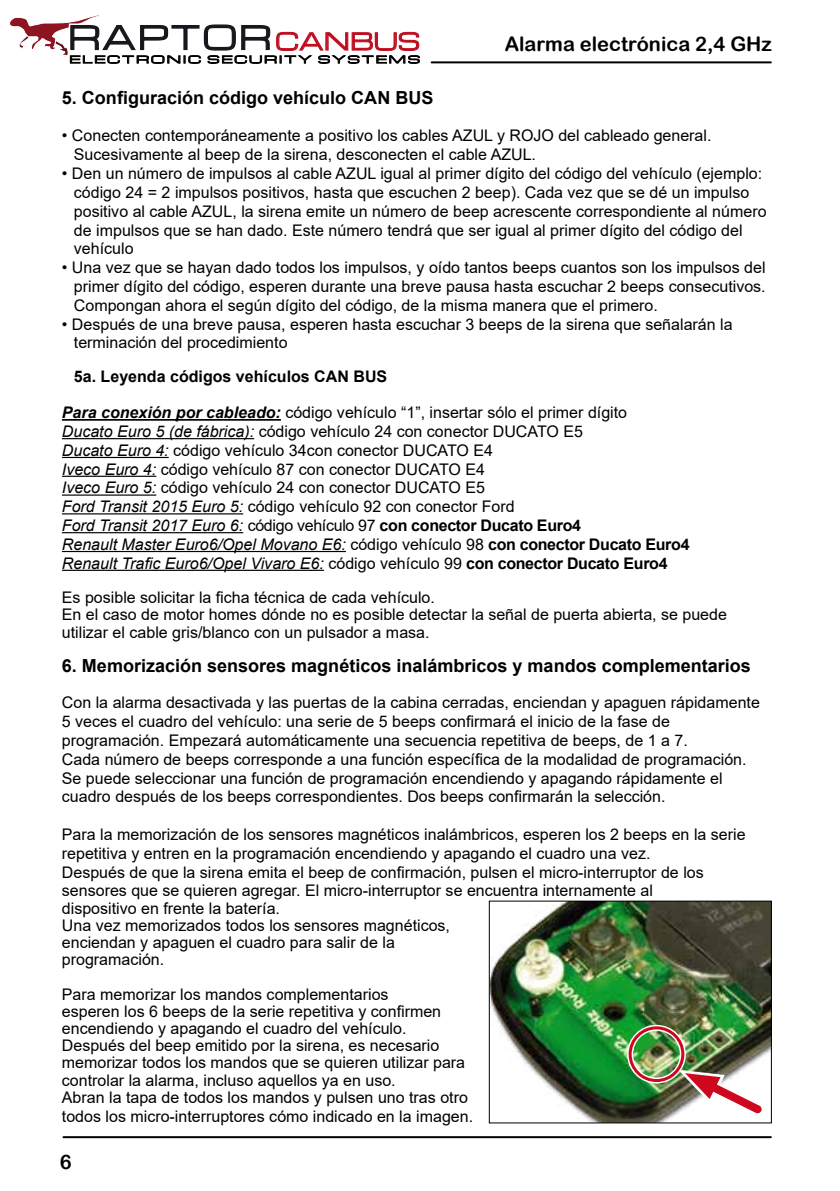
<style>
.page{position:relative;width:840px;height:1191px;background:#fff}
.page>*{position:absolute;margin:0;border:0;box-sizing:border-box;transform-origin:0 0}
.t1{font:23.2px "Michroma";color:#bd0c24}
.t2{font:20px "Arial Rounded MT Bold";color:#000}
.t3{font:700 18px "Arial";color:#000}
.t4{font:16px/18.8px "Arial";color:#000}
.t5{font:700 16px "Arial";color:#000}
.t6{font:9.8px "Michroma";letter-spacing:.12em;color:#000;scale:1.32 1}
.s1{font-weight:700;font-style:italic}
.s2{font-style:italic}
.s3{font-weight:700}
</style>
<div class="page">
<hr style="left:431px;top:61px;width:339px;height:2px;background:#000">
<hr style="left:63px;top:1136px;width:707px;height:2px;background:#000">
<svg style="left:9px;top:15px;width:411px;height:49px"></svg>
<hr style="left:62px;top:419px;width:219px;height:2px;background:#000">
<hr style="left:62px;top:438px;width:192px;height:1px;background:#000">
<hr style="left:62px;top:457px;width:107px;height:1px;background:#000">
<hr style="left:62px;top:476px;width:94px;height:1px;background:#000">
<hr style="left:62px;top:494px;width:94px;height:1px;background:#000">
<hr style="left:62px;top:513px;width:181px;height:1px;background:#000">
<hr style="left:62px;top:532px;width:181px;height:1px;background:#000">
<hr style="left:62px;top:551px;width:284px;height:1px;background:#000">
<hr style="left:62px;top:570px;width:262px;height:1px;background:#000">
<img style="left:490px;top:902px;width:279px;height:219px">
<div style="left:488px;top:900px;width:283px;height:223px;border:1px solid #000"></div>
<svg style="left:677px;top:1065px;width:95px;height:59px"></svg>
<div style="left:626px;top:1024px;width:59px;height:59px;border:6px solid #fff;border-radius:50%"></div>
<div style="left:628px;top:1026px;width:56px;height:56px;border:3px solid #cd071e;border-radius:50%"></div>
<h1 class="t1" style="left:275px;top:29px;width:146px">CANBUS</h1>
<p class="t6" style="left:69px;top:54px;width:267px">ELECTRONIC SECURITY SYSTEMS</p>
<p class="t2" style="left:504px;top:32px;width:268px">Alarma electrónica 2,4 GHz</p>
<p class="t3" style="left:62px;top:85px;width:373px">5. Configuración código vehículo CAN BUS</p>
<p class="t4" style="left:74px;top:126px;width:638px;text-indent:-12px">• Conecten contemporáneamente a positivo los cables AZUL y ROJO del cableado general.<br>Sucesivamente al beep de la sirena, desconecten el cable AZUL.</p>
<p class="t4" style="left:74px;top:164px;width:693px;text-indent:-12px">• Den un número de impulsos al cable AZUL igual al primer dígito del código del vehículo (ejemplo: código 24 = 2 impulsos positivos, hasta que escuchen 2 beep). Cada vez que se dé un impulso positivo al cable AZUL, la sirena emite un número de beep acrescente correspondiente al número de impulsos que se han dado. Este número tendrá que ser igual al primer dígito del código del vehículo</p>
<p class="t4" style="left:74px;top:258px;width:693px;text-align:justify;text-indent:-12px">• Una vez que se hayan dado todos los impulsos, y oído tantos beeps cuantos son los impulsos del primer dígito del código, esperen durante una breve pausa hasta escuchar 2 beeps consecutivos.<br>Compongan ahora el según dígito del código, de la misma manera que el primero.</p>
<p class="t4" style="left:74px;top:314px;width:659px;text-indent:-12px">• Después de una breve pausa, esperen hasta escuchar 3 beeps de la sirena que señalarán la terminación del procedimiento</p>
<p class="t5" style="left:74px;top:365px;width:314px">5a. Leyenda códigos vehículos CAN BUS</p>
<p class="t4" style="left:62px;top:403px;width:628px"><span class="s1">Para conexión por cableado:</span> código vehículo “1”, insertar sólo el primer dígito<br><span class="s2">Ducato Euro 5 (de fábrica):</span> código vehículo 24 con conector DUCATO E5<br><span class="s2">Ducato Euro 4:</span> código vehículo 34con conector DUCATO E4<br><span class="s2">Iveco Euro 4:</span> código vehículo 87 con conector DUCATO E4<br><span class="s2">Iveco Euro 5:</span> código vehículo 24 con conector DUCATO E5<br><span class="s2">Ford Transit 2015 Euro 5:</span> código vehículo 92 con conector Ford<br><span class="s2">Ford Transit 2017 Euro 6:</span> código vehículo 97 <span class="s3">con conector Ducato Euro4<br></span><span class="s2">Renault Master Euro6/Opel Movano E6:</span> código vehículo 98 <span class="s3">con conector Ducato Euro4<br></span><span class="s2">Renault Trafic Euro6/Opel Vivaro E6:</span> código vehículo 99 <span class="s3">con conector Ducato Euro4</span></p>
<p class="t4" style="left:62px;top:588px;width:666px;line-height:17px">Es posible solicitar la ficha técnica de cada vehículo.<br>En el caso de motor homes dónde no es posible detectar la señal de puerta abierta, se puede</p>
<p class="t4" style="left:62px;top:623px;width:369px">utilizar el cable gris/blanco con un pulsador a masa.</p>
<p class="t3" style="left:62px;top:653px;width:690px">6. Memorización sensores magnéticos inalámbricos y mandos complementarios</p>
<p class="t4" style="left:62px;top:693px;width:699px">Con la alarma desactivada y las puertas de la cabina cerradas, enciendan y apaguen rápidamente 5 veces el cuadro del vehículo: una serie de 5 beeps confirmará el inicio de la fase de programación. Empezará automáticamente una secuencia repetitiva de beeps, de 1 a 7.<br>Cada número de beeps corresponde a una función específica de la modalidad de programación.<br>Se puede seleccionar una función de programación encendiendo y apagando rápidamente el cuadro después de los beeps correspondientes. Dos beeps confirmarán la selección.</p>
<p class="t4" style="left:62px;top:824px;width:684px">Para la memorización de los sensores magnéticos inalámbricos, esperen los 2 beeps en la serie repetitiva y entren en la programación encendiendo y apagando el cuadro una vez.<br>Después de que la sirena emita el beep de confirmación, pulsen el micro-interruptor de los sensores que se quieren agregar. El micro-interruptor se encuentra internamente al</p>
<p class="t4" style="left:62px;top:899px;width:389px;line-height:17.2px">dispositivo en frente la batería.<br>Una vez memorizados todos los sensores magnéticos, enciendan y apaguen el cuadro para salir de la programación.</p>
<p class="t4" style="left:62px;top:985px;width:407px;line-height:17.2px">Para memorizar los mandos complementarios<br>esperen los 6 beeps de la serie repetitiva y confirmen encendiendo y apagando el cuadro del vehículo.<br>Después del beep emitido por la sirena, es necesario memorizar todos los mandos que se quieren utilizar para controlar la alarma, incluso aquellos ya en uso.<br>Abran la tapa de todos los mandos y pulsen uno tras otro</p>
<p class="t4" style="left:62px;top:1106px;width:412px">todos los micro-interruptores cómo indicado en la imagen.</p>
<p class="t2" style="left:60px;top:1150px;width:13px">6</p>
</div>
